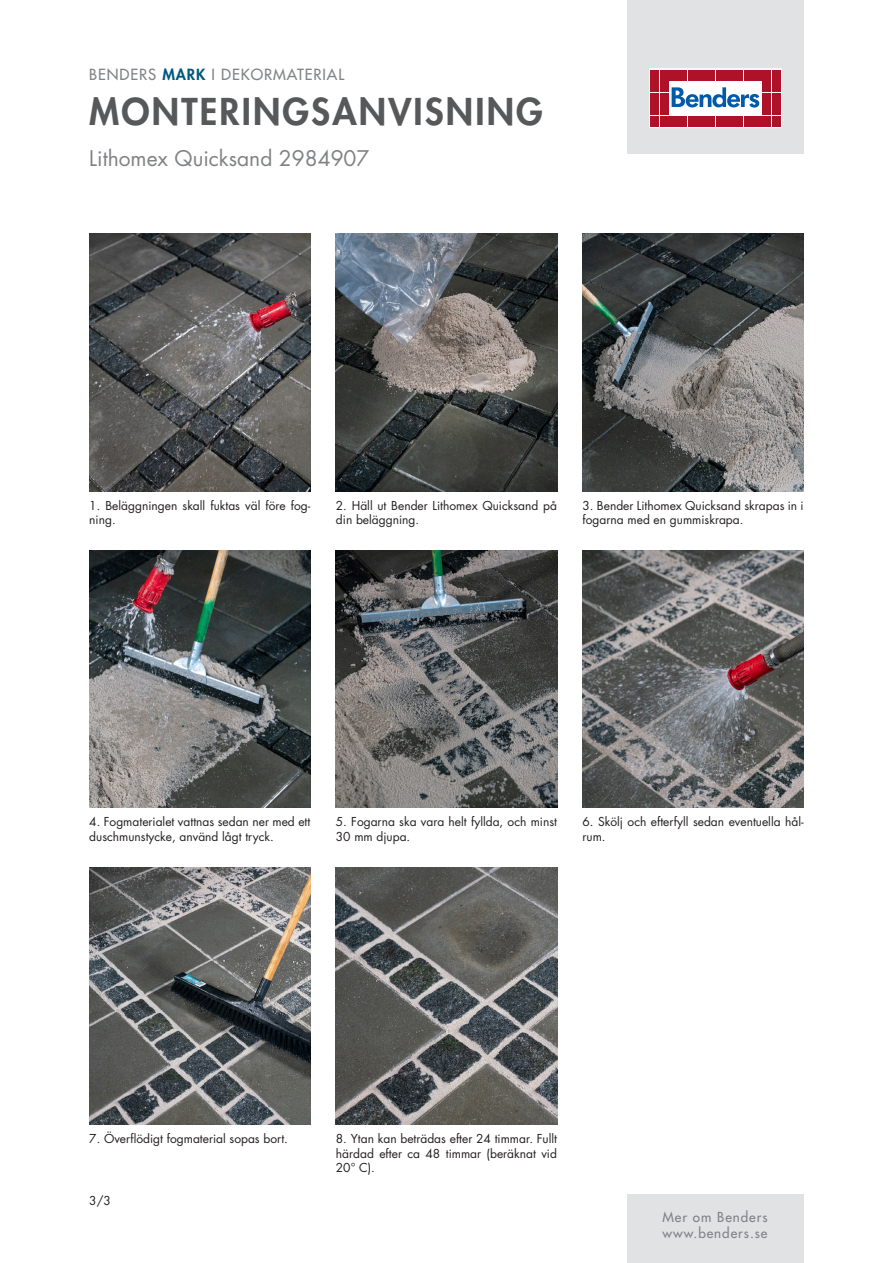
<style>
.page{position:relative;width:893px;height:1263px;background:#fff}
.page>*{position:absolute;margin:0;border:0;box-sizing:border-box;transform-origin:0 0}
.t1{font:800 36px "Futura Std";letter-spacing:.06em;color:#57585a}
.t2{font:21px "Futura Std";color:#808285}
.t3{font:500 15px "Futura Std";letter-spacing:.06em;color:#808285}
.t4{font:500 13.5px/16.2px "Futura Std";letter-spacing:.07em;color:#808285}
.t5{font:12px/14.4px "Futura Std";color:#231f20}
.s1{font-weight:800;color:#00597d}
</style>
<div class="page">
<div style="left:627px;top:1195px;width:177px;height:68px;background:#e1e2e4"></div>
<img style="left:89px;top:551px;width:221px;height:257px">
<img style="left:583px;top:234px;width:221px;height:257px">
<img style="left:336px;top:234px;width:221px;height:257px">
<img style="left:89px;top:234px;width:221px;height:257px">
<div style="left:627px;top:0;width:177px;height:153px;background:#e1e2e4"></div>
<svg style="left:649px;top:69px;width:132px;height:59px;fill:#fff"></svg>
<div style="left:651px;top:70px;width:8px;height:10px;background:#ae1229"></div>
<div style="left:660px;top:70px;width:8px;height:10px;background:#ae1229"></div>
<div style="left:651px;top:81px;width:8px;height:11px;background:#ae1229"></div>
<div style="left:660px;top:81px;width:8px;height:11px;background:#ae1229"></div>
<div style="left:651px;top:93px;width:8px;height:10px;background:#ae1229"></div>
<div style="left:660px;top:93px;width:8px;height:10px;background:#ae1229"></div>
<div style="left:651px;top:104px;width:8px;height:11px;background:#ae1229"></div>
<div style="left:660px;top:104px;width:8px;height:11px;background:#ae1229"></div>
<div style="left:651px;top:116px;width:8px;height:10px;background:#ae1229"></div>
<div style="left:660px;top:116px;width:8px;height:10px;background:#ae1229"></div>
<div style="left:669px;top:70px;width:8px;height:10px;background:#ae1229"></div>
<div style="left:679px;top:70px;width:8px;height:10px;background:#ae1229"></div>
<div style="left:688px;top:70px;width:8px;height:10px;background:#ae1229"></div>
<div style="left:697px;top:70px;width:9px;height:10px;background:#ae1229"></div>
<div style="left:707px;top:70px;width:8px;height:10px;background:#ae1229"></div>
<div style="left:716px;top:70px;width:8px;height:10px;background:#ae1229"></div>
<div style="left:725px;top:70px;width:9px;height:10px;background:#ae1229"></div>
<div style="left:735px;top:70px;width:8px;height:10px;background:#ae1229"></div>
<div style="left:744px;top:70px;width:8px;height:10px;background:#ae1229"></div>
<div style="left:753px;top:70px;width:9px;height:10px;background:#ae1229"></div>
<div style="left:669px;top:116px;width:8px;height:10px;background:#ae1229"></div>
<div style="left:679px;top:116px;width:8px;height:10px;background:#ae1229"></div>
<div style="left:688px;top:116px;width:8px;height:10px;background:#ae1229"></div>
<div style="left:697px;top:116px;width:9px;height:10px;background:#ae1229"></div>
<div style="left:707px;top:116px;width:8px;height:10px;background:#ae1229"></div>
<div style="left:716px;top:116px;width:8px;height:10px;background:#ae1229"></div>
<div style="left:725px;top:116px;width:9px;height:10px;background:#ae1229"></div>
<div style="left:735px;top:116px;width:8px;height:10px;background:#ae1229"></div>
<div style="left:744px;top:116px;width:8px;height:10px;background:#ae1229"></div>
<div style="left:753px;top:116px;width:9px;height:10px;background:#ae1229"></div>
<div style="left:763px;top:70px;width:8px;height:10px;background:#ae1229"></div>
<div style="left:772px;top:70px;width:8px;height:10px;background:#ae1229"></div>
<div style="left:763px;top:81px;width:8px;height:11px;background:#ae1229"></div>
<div style="left:772px;top:81px;width:8px;height:11px;background:#ae1229"></div>
<div style="left:763px;top:93px;width:8px;height:10px;background:#ae1229"></div>
<div style="left:772px;top:93px;width:8px;height:10px;background:#ae1229"></div>
<div style="left:763px;top:104px;width:8px;height:11px;background:#ae1229"></div>
<div style="left:772px;top:104px;width:8px;height:11px;background:#ae1229"></div>
<div style="left:763px;top:116px;width:8px;height:10px;background:#ae1229"></div>
<div style="left:772px;top:116px;width:8px;height:10px;background:#ae1229"></div>
<svg style="left:672px;top:87px;width:87px;height:21px"></svg>
<img style="left:336px;top:551px;width:221px;height:257px">
<img style="left:583px;top:551px;width:221px;height:257px">
<img style="left:89px;top:867px;width:221px;height:258px">
<img style="left:336px;top:867px;width:221px;height:258px">
<p class="t3" style="left:89px;top:65px;width:256px">BENDERS <span class="s1">MARK</span> I DEKORMATERIAL</p>
<p class="t1" style="left:89px;top:89px;width:455px">MONTERINGSANVISNING</p>
<p class="t2" style="left:89px;top:145px;width:282px">Lithomex Quicksand 2984907</p>
<p class="t5" style="left:89px;top:498px;width:223px">1. Beläggningen skall fuktas väl före fog&shy;ning.</p>
<p class="t5" style="left:336px;top:498px;width:223px">2. Häll ut Bender Lithomex Quicksand på din beläggning.</p>
<p class="t5" style="left:583px;top:498px;width:223px">3. Bender Lithomex Quicksand skrapas in i fogarna med en gummiskrapa.</p>
<p class="t5" style="left:89px;top:815px;width:223px">4. Fogmaterialet vattnas sedan ner med ett duschmunstycke, använd lågt tryck.</p>
<p class="t5" style="left:336px;top:815px;width:223px">5. Fogarna ska vara helt fyllda, och minst<br>30 mm djupa.</p>
<p class="t5" style="left:583px;top:815px;width:223px">6. Skölj och efterfyll sedan eventuella hål&shy;rum.</p>
<p class="t5" style="left:89px;top:1132px;width:200px">7. Överflödigt fogmaterial sopas bort.</p>
<p class="t5" style="left:336px;top:1132px;width:223px;text-align:justify">8. Ytan kan beträdas efter 24 timmar. Fullt härdad efter ca 48 timmar (beräknat vid 20° C).</p>
<p class="t5" style="left:89px;top:1193px;width:23px">3/3</p>
<p class="t4" style="left:662px;top:1209px;width:107px">Mer om Benders www.benders.se</p>
</div>
